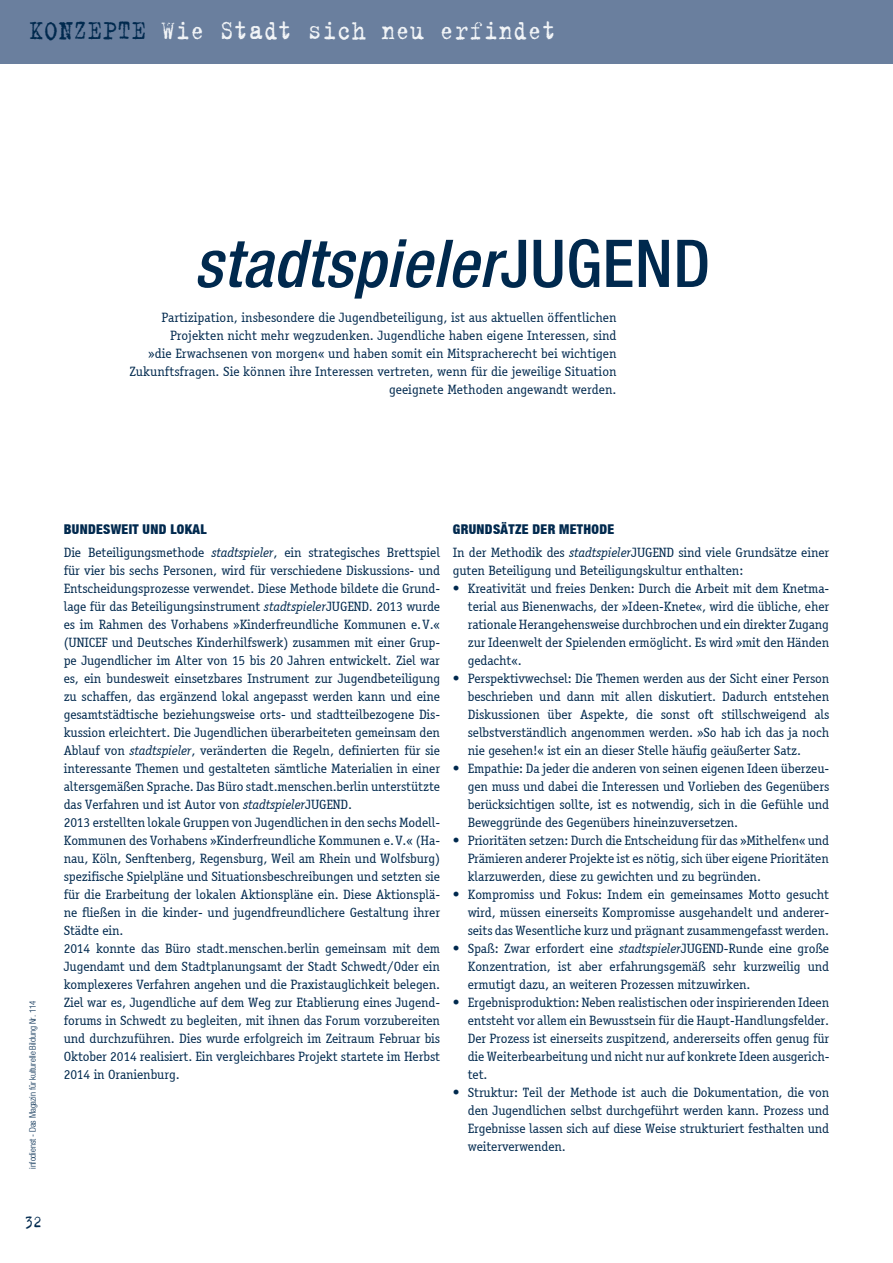
<style>
.page{position:relative;width:893px;height:1263px;background:#fff}
.page>*{position:absolute;margin:0;border:0;box-sizing:border-box;transform-origin:0 0}
.t1{font:italic 500 66px "Helve Neue Cond";letter-spacing:.01em;color:#00294e}
.t2{font:30px "Trixie Plain";letter-spacing:.025em;color:#f1f4f7;scale:.85 1}
.t3{font:18px "Trixie Plain";color:#00294e;scale:.85 1}
.t4{font:13.5px/18px "Officina Serif";letter-spacing:-.01em;color:#00294e;text-align:justify}
.t5{font:13.5px "Helve Neue Cond Poster Normal";letter-spacing:.025em;color:#00294e}
.t6{font:9px "Helve Neue Cond Light Normal";letter-spacing:-.005em;color:#00294e}
.s1{color:#00294e}
.s2{font-family:"Helve Neue Cond Medium Normal";font-weight:400;font-style:normal}
.s3{font-style:inherit}
.s4{font-style:italic}
</style>
<div class="page">
<div style="left:0;top:0;width:893px;height:64px;background:#6a7f9e"></div>
<h2 class="t2" style="left:29px;top:11px;width:622px"><span class="s1">Konzepte</span> Wie Stadt sich neu erfindet</h2>
<h1 class="t1" style="left:194px;top:224px;width:517px">stadtspieler<span class="s2">JUGEND</span></h1>
<p class="t4" style="left:129px;top:309px;width:489px;text-align:right">Partizipation, insbesondere die Jugendbeteiligung, ist aus aktuellen öffentlichen Projekten nicht mehr wegzudenken. Jugendliche haben eigene Interessen, sind<br>»die Erwachsenen von morgen« und haben somit ein Mitspracherecht bei wichtigen Zukunftsfragen. Sie können ihre Interessen vertreten, wenn für die jeweilige Situation geeignete Methoden angewandt werden.</p>
<p class="t6" style="left:27px;top:1169px;width:170px;rotate:-90deg">infodienst <span class="s3">-</span> Das Magazin für kulturelle Bildung Nr. 114</p>
<h3 class="t3" style="left:25px;top:1210px;width:21px">32</h3>
<p class="t5" style="left:64px;top:521px;width:144px">BUNDESWEIT UND LOKAL</p>
<p class="t4" style="left:64px;top:543px;width:378px;text-align:left">Die Beteiligungsmethode <span class="s4">stadtspieler</span>, ein strategisches Brettspiel für vier bis sechs Personen, wird für verschiedene Diskussions- und Entscheidungsprozesse verwendet. Diese Methode bildete die Grund&shy;lage für das Beteiligungsinstrument <span class="s4">stadtspieler</span>JUGEND. 2013 wurde es im Rahmen des Vorhabens »Kinderfreundliche Kommunen e.V.« (UNICEF und Deutsches Kinderhilfswerk) zusammen mit einer Grup&shy;pe Jugendlicher im Alter von 15 bis 20 Jahren entwickelt. Ziel war es, ein bundesweit einsetzbares Instrument zur Jugendbeteiligung zu schaffen, das ergänzend lokal angepasst werden kann und eine gesamtstädtische beziehungsweise orts- und stadtteilbezogene Dis&shy;kussion erleichtert. Die Jugendlichen überarbeiteten gemeinsam den Ablauf von <span class="s4">stadtspieler</span>, veränderten die Regeln, definierten für sie interessante Themen und gestalteten sämtliche Materialien in einer altersgemäßen Sprache. Das Büro stadt.menschen.berlin unterstützte das Verfahren und ist Autor von <span class="s4">stadtspieler</span>JUGEND.<br>2013 erstellten lokale Gruppen von Jugendlichen in den sechs Modell-Kommunen des Vorhabens »Kinderfreundliche Kommunen e.V.« (Ha&shy;nau, Köln, Senftenberg, Regensburg, Weil am Rhein und Wolfsburg) spezifische Spielpläne und Situationsbeschreibungen und setzten sie für die Erarbeitung der lokalen Aktionspläne ein. Diese Aktionsplä&shy;ne fließen in die kinder- und jugendfreundlichere Gestaltung ihrer Städte ein.<br>2014 konnte das Büro stadt.menschen.berlin gemeinsam mit dem Jugendamt und dem Stadtplanungsamt der Stadt Schwedt/Oder ein komplexeres Verfahren angehen und die Praxistauglichkeit belegen.<br>Ziel war es, Jugendliche auf dem Weg zur Etablierung eines Jugend&shy;forums in Schwedt zu begleiten, mit ihnen das Forum vorzubereiten und durchzuführen. Dies wurde erfolgreich im Zeitraum Februar bis Oktober 2014 realisiert. Ein vergleichbares Projekt startete im Herbst 2014 in Oranienburg.</p>
<p class="t5" style="left:453px;top:521px;width:163px">GRUNDSÄTZE DER METHODE</p>
<p class="t4" style="left:453px;top:543px;width:378px">In der Methodik des <span class="s4">stadtspieler</span>JUGEND sind viele Grundsätze einer guten Beteiligung und Beteiligungskultur enthalten:</p>
<p class="t4" style="left:468px;top:579px;width:363px;text-indent:-15px">• Kreativität und freies Denken: Durch die Arbeit mit dem Knetma&shy;terial aus Bienenwachs, der »Ideen-Knete«, wird die übliche, eher rationale Herangehensweise durchbrochen und ein direkter Zugang zur Ideenwelt der Spielenden ermöglicht. Es wird »mit den Händen gedacht«.</p>
<p class="t4" style="left:468px;top:669px;width:363px;text-indent:-15px">• Perspektivwechsel: Die Themen werden aus der Sicht einer Person beschrieben und dann mit allen diskutiert. Dadurch entstehen Diskussionen über Aspekte, die sonst oft stillschweigend als selbstverständlich angenommen werden. »So hab ich das ja noch nie gesehen!« ist ein an dieser Stelle häufig geäußerter Satz.</p>
<p class="t4" style="left:468px;top:759px;width:363px;text-indent:-15px">• Empathie: Da jeder die anderen von seinen eigenen Ideen überzeu&shy;gen muss und dabei die Interessen und Vorlieben des Gegenübers berücksichtigen sollte, ist es notwendig, sich in die Gefühle und Beweggründe des Gegenübers hineinzuversetzen.</p>
<p class="t4" style="left:468px;top:831px;width:363px;text-indent:-15px">• Prioritäten setzen: Durch die Entscheidung für das »Mithelfen« und Prämieren anderer Projekte ist es nötig, sich über eigene Prioritäten klarzuwerden, diese zu gewichten und zu begründen.</p>
<p class="t4" style="left:468px;top:885px;width:363px;text-indent:-15px">• Kompromiss und Fokus: Indem ein gemeinsames Motto gesucht wird, müssen einerseits Kompromisse ausgehandelt und anderer&shy;seits das Wesentliche kurz und prägnant zusammengefasst werden.</p>
<p class="t4" style="left:468px;top:939px;width:363px;text-indent:-15px">• Spaß: Zwar erfordert eine <span class="s4">stadtspieler</span>JUGEND-Runde eine große Konzentration, ist aber erfahrungsgemäß sehr kurzweilig und ermutigt dazu, an weiteren Prozessen mitzuwirken.</p>
<p class="t4" style="left:468px;top:993px;width:363px;text-indent:-15px">• Ergebnisproduktion: Neben realistischen oder inspirierenden Ideen entsteht vor allem ein Bewusstsein für die Haupt-Handlungsfelder.<br>Der Prozess ist einerseits zuspitzend, andererseits offen genug für die Weiterbearbeitung und nicht nur auf konkrete Ideen ausgerich&shy;tet.</p>
<p class="t4" style="left:468px;top:1083px;width:363px;text-indent:-15px">• Struktur: Teil der Methode ist auch die Dokumentation, die von den Jugendlichen selbst durchgeführt werden kann. Prozess und Ergebnisse lassen sich auf diese Weise strukturiert festhalten und weiterverwenden.</p>
</div>
